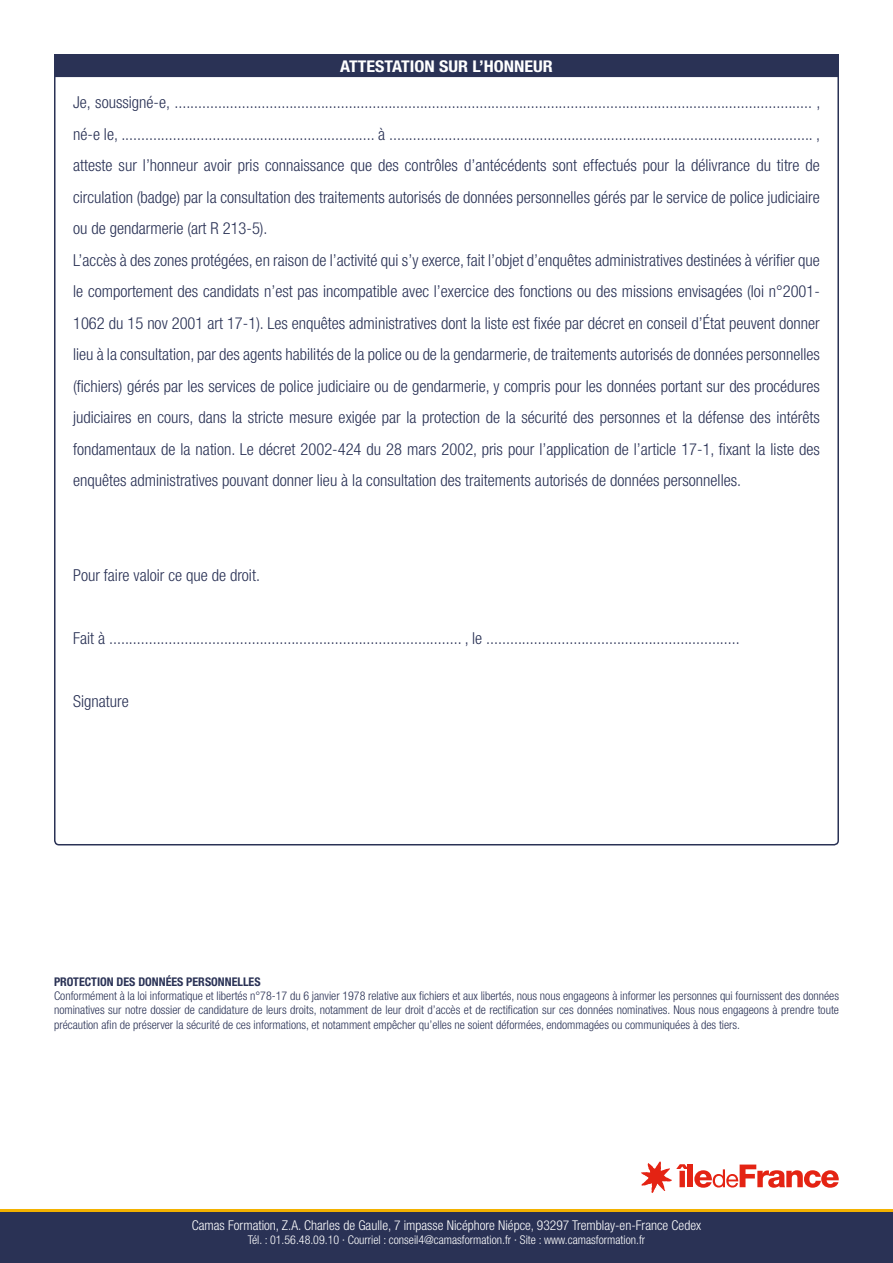
<style>
.page{position:relative;width:893px;height:1263px;background:#fff}
.page>*{position:absolute;margin:0;border:0;box-sizing:border-box;transform-origin:0 0}
.t1{font:300 condensed 16.5px/31.5px "Helvetica Neue LT Pro";color:#2a3255}
.t2{font:700 condensed 16.2px "Helvetica Neue LT Pro";color:#fff;scale:1.11 1}
.t3{font:300 condensed 13.5px "Helvetica Neue LT Pro";color:#fff}
.t4{font:300 condensed 12px/14.4px "Helvetica Neue LT Pro";color:#2a3255;text-align:justify}
.t5{font:300 condensed 12px "Helvetica Neue LT Pro";color:#fff}
.t6{font:700 condensed 12px "Helvetica Neue LT Pro";color:#2a3255}
</style>
<div class="page">
<div style="left:0;top:1209px;width:893px;height:54px;background:#2a3255"></div>
<div style="left:54px;top:54px;width:785px;height:23px;background:#2a3255"></div>
<svg style="left:641px;top:1161px;width:47px;height:32px"></svg>
<div style="left:688px;top:1164px;width:5px;height:23px;background:#e42313"></div>
<svg style="left:694px;top:1164px;width:145px;height:24px"></svg>
<p class="t2" style="left:340px;top:57px;width:193px">ATTESTATION SUR L’HONNEUR</p>
<p class="t1" style="left:73px;top:87px;width:749px">Je, soussigné-e, ................................................................................................................................................................. , né-e le, ................................................................ à ........................................................................................................... , atteste sur l’honneur avoir pris connaissance que des contrôles d’antécédents sont effectués pour la délivrance du titre de circulation (badge) par la consultation des traitements autorisés de données personnelles gérés par le service de police judiciaire ou de gendarmerie (art R 213-5).<br>L’accès à des zones protégées, en raison de l’activité qui s’y exerce, fait l’objet d’enquêtes administratives destinées à vérifier que le comportement des candidats n’est pas incompatible avec l’exercice des fonctions ou des missions envisagées (loi n°2001- 1062 du 15 nov 2001 art 17-1). Les enquêtes administratives dont la liste est fixée par décret en conseil d’État peuvent donner lieu à la consultation, par des agents habilités de la police ou de la gendarmerie, de traitements autorisés de données personnelles (fichiers) gérés par les services de police judiciaire ou de gendarmerie, y compris pour les données portant sur des procédures judiciaires en cours, dans la stricte mesure exigée par la protection de la sécurité des personnes et la défense des intérêts fondamentaux de la nation. Le décret 2002-424 du 28 mars 2002, pris pour l’application de l’article 17-1, fixant la liste des enquêtes administratives pouvant donner lieu à la consultation des traitements autorisés de données personnelles.</p>
<p class="t1" style="left:73px;top:559px;width:188px">Pour faire valoir ce que de droit.</p>
<p class="t1" style="left:73px;top:622px;width:668px">Fait à ......................................................................................... , le ................................................................</p>
<p class="t1" style="left:73px;top:685px;width:57px">Signature</p>
<p class="t6" style="left:54px;top:974px;width:208px">PROTECTION DES DONNÉES PERSONNELLES</p>
<p class="t4" style="left:54px;top:988px;width:787px">Conformément à la loi informatique et libertés n°78-17 du 6 janvier 1978 relative aux fichiers et aux libertés, nous nous engageons à informer les personnes qui fournissent des données nominatives sur notre dossier de candidature de leurs droits, notamment de leur droit d’accès et de rectification sur ces données nominatives. Nous nous engageons à prendre toute précaution afin de préserver la sécurité de ces informations, et notamment empêcher qu’elles ne soient déformées, endommagées ou communiquées à des tiers.</p>
<p class="t3" style="left:192px;top:1217px;width:511px">Camas Formation, Z.A. Charles de Gaulle, 7 impasse Nicéphore Niépce, 93297 Tremblay-en-France Cedex</p>
<p class="t5" style="left:248px;top:1233px;width:399px">Tél. : 01.56.48.09.10 ∙ Courriel : conseil4@camasformation.fr ∙ Site : www.camasformation.fr</p>
</div>
